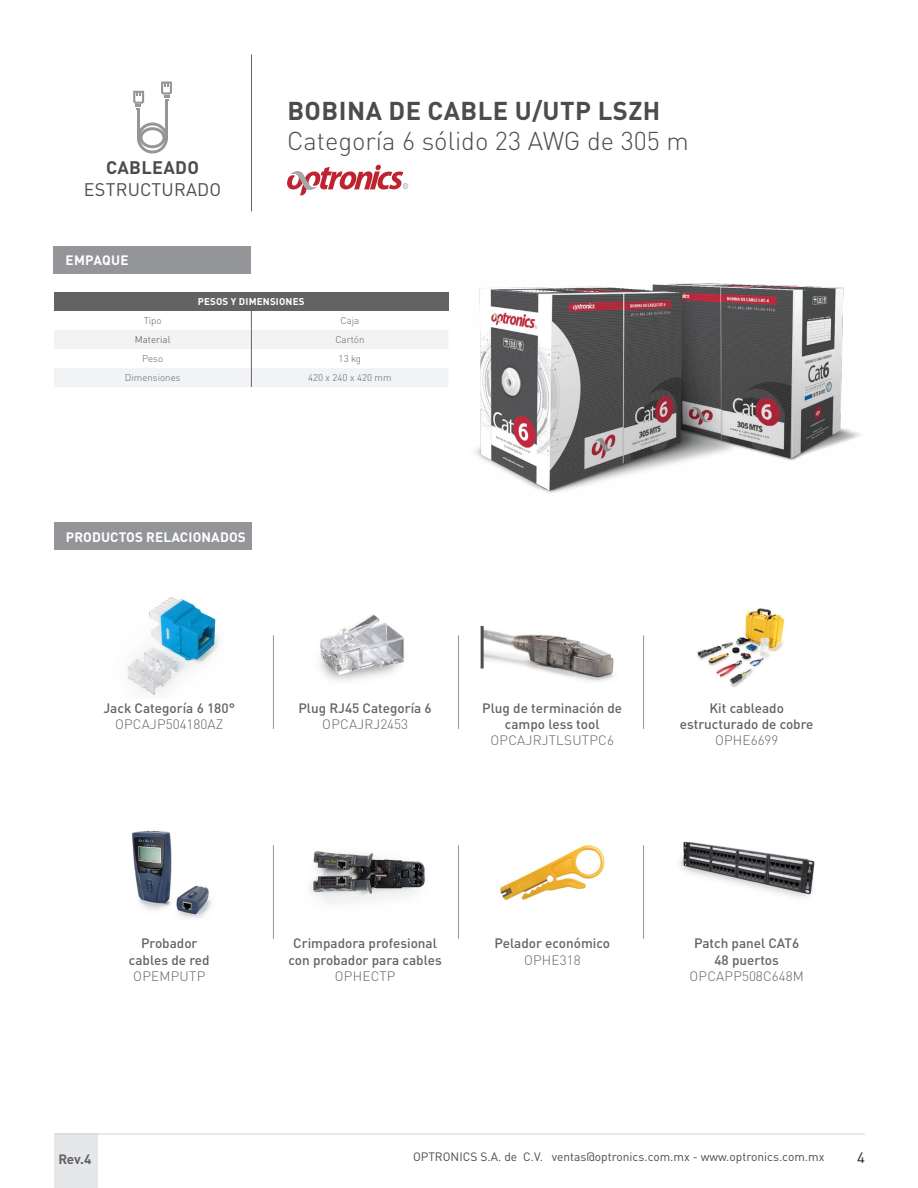
<style>
.page{position:relative;width:918px;height:1188px;background:#fff}
.page>*{position:absolute;margin:0;border:0;box-sizing:border-box;transform-origin:0 0}
.t1{font:300 25.5px "DIN Pro";color:#4b4c4d}
.t2{font:700 25.5px "DIN Pro";letter-spacing:.02em;color:#4b4c4d}
.t3{font:18px "DIN Pro";letter-spacing:.01em;color:#4b4c4d}
.t4{font:700 18px "DIN Pro";letter-spacing:.02em;color:#4b4c4d}
.t5{font:15px "DIN Pro";color:#231f20}
.t6{font:500 13.5px/16.2px "DIN Pro";color:#636366;text-align:center}
.t7{font:300 13.5px "DIN Pro";letter-spacing:.02em;color:#636366}
.t8{font:700 13.5px "DIN Pro";letter-spacing:.01em;color:#fff}
.t9{font:700 13.5px "DIN Pro";color:#636366}
.t10{font:12px "DIN Pro";color:#4b4c4d}
.t11{font:300 9.75px "DIN Pro";color:#636366}
.t12{font:700 9.75px "DIN Pro";letter-spacing:.02em;color:#fff}
.t13{font:300 9.75px "DIN Pro";color:#4b4c4d}
</style>
<div class="page">
<div style="left:54px;top:1134px;width:44px;height:54px;background:#e6e7e9"></div>
<hr style="left:55px;top:1134px;width:810px;height:1px;background:#d1d2d4">
<hr style="left:251px;top:54px;width:1px;height:157px;background:#636366">
<svg style="left:287px;top:165px;width:121px;height:30px"></svg>
<svg style="left:137px;top:123px;width:31px;height:31px"></svg>
<hr style="left:137px;top:110px;width:3px;height:28px;background:#949594">
<hr style="left:165px;top:101px;width:3px;height:37px;background:#949594">
<svg style="left:133px;top:91px;width:11px;height:19px"></svg>
<svg style="left:161px;top:82px;width:11px;height:19px"></svg>
<div style="left:53px;top:247px;width:198px;height:27px;background:#939598"></div>
<div style="left:54px;top:292px;width:394px;height:19px;background:#636366"></div>
<svg style="left:54px;top:311px;width:394px;height:76px"></svg>
<div style="left:54px;top:522px;width:198px;height:28px;background:#939598"></div>
<hr style="left:273px;top:635px;width:1px;height:94px;background:#939598">
<hr style="left:273px;top:845px;width:1px;height:94px;background:#939598">
<hr style="left:458px;top:635px;width:1px;height:94px;background:#939598">
<hr style="left:458px;top:845px;width:1px;height:94px;background:#939598">
<hr style="left:643px;top:635px;width:1px;height:94px;background:#939598">
<hr style="left:643px;top:845px;width:1px;height:94px;background:#939598">
<img style="left:484px;top:629px;width:130px;height:52px">
<img style="left:500px;top:845px;width:105px;height:55px">
<img style="left:127px;top:597px;width:92px;height:98px">
<img style="left:132px;top:830px;width:80px;height:89px">
<img style="left:697px;top:608px;width:88px;height:79px">
<img style="left:679px;top:841px;width:136px;height:57px">
<img style="left:320px;top:614px;width:84px;height:67px">
<img style="left:310px;top:851px;width:116px;height:52px">
<hr style="left:481px;top:626px;width:3px;height:43px;background:#4b4c4d">
<img style="left:475px;top:283px;width:385px;height:210px">
<h2 class="t4" style="left:106px;top:153px;width:95px">CABLEADO</h2>
<h2 class="t3" style="left:84px;top:177px;width:139px">ESTRUCTURADO</h2>
<p class="t8" style="left:66px;top:249px;width:64px">EMPAQUE</p>
<h1 class="t2" style="left:287px;top:89px;width:375px">BOBINA DE CABLE U/UTP LSZH</h1>
<h1 class="t1" style="left:287px;top:121px;width:403px">Categoría 6 sólido 23 AWG de 305 m</h1>
<p class="t12" style="left:198px;top:293px;width:108px">PESOS Y DIMENSIONES</p>
<p class="t11" style="left:144px;top:313px;width:20px">Tipo</p>
<p class="t11" style="left:340px;top:313px;width:20px">Caja</p>
<p class="t13" style="left:135px;top:332px;width:37px">Material</p>
<p class="t11" style="left:335px;top:332px;width:31px">Cartón</p>
<p class="t11" style="left:142px;top:351px;width:23px">Peso</p>
<p class="t11" style="left:339px;top:351px;width:24px">13 kg</p>
<p class="t11" style="left:125px;top:370px;width:57px">Dimensiones</p>
<p class="t11" style="left:308px;top:370px;width:85px">420 x 240 x 420 mm</p>
<p class="t8" style="left:66px;top:525px;width:182px">PRODUCTOS RELACIONADOS</p>
<p class="t6" style="left:103px;top:698px;width:133px">Jack Categoría 6 180°</p>
<p class="t7" style="left:115px;top:714px;width:110px">OPCAJP504180AZ</p>
<p class="t6" style="left:298px;top:698px;width:135px">Plug RJ45 Categoría 6</p>
<p class="t7" style="left:322px;top:714px;width:87px">OPCAJRJ2453</p>
<p class="t6" style="left:482px;top:698px;width:141px">Plug de terminación de campo less tool</p>
<p class="t7" style="left:491px;top:730px;width:125px">OPCAJRJTLSUTPC6</p>
<p class="t6" style="left:680px;top:698px;width:135px">Kit cableado estructurado de cobre</p>
<p class="t7" style="left:715px;top:730px;width:65px">OPHE6699</p>
<p class="t6" style="left:129px;top:934px;width:82px">Probador cables de red</p>
<p class="t7" style="left:133px;top:966px;width:73px">OPEMPUTP</p>
<p class="t6" style="left:289px;top:934px;width:155px">Crimpadora profesional con probador para cables</p>
<p class="t7" style="left:335px;top:966px;width:62px">OPHECTP</p>
<p class="t6" style="left:494px;top:934px;width:117px">Pelador económico</p>
<p class="t7" style="left:524px;top:949px;width:58px">OPHE318</p>
<p class="t6" style="left:694px;top:934px;width:107px">Patch panel CAT6<br>48 puertos</p>
<p class="t7" style="left:690px;top:966px;width:116px">OPCAPP508C648M</p>
<p class="t9" style="left:58px;top:1148px;width:34px">Rev.4</p>
<p class="t10" style="left:413px;top:1149px;width:413px">OPTRONICS S.A. de C.V. ventas@optronics.com.mx - www.optronics.com.mx</p>
<p class="t5" style="left:857px;top:1148px;width:9px">4</p>
</div>
